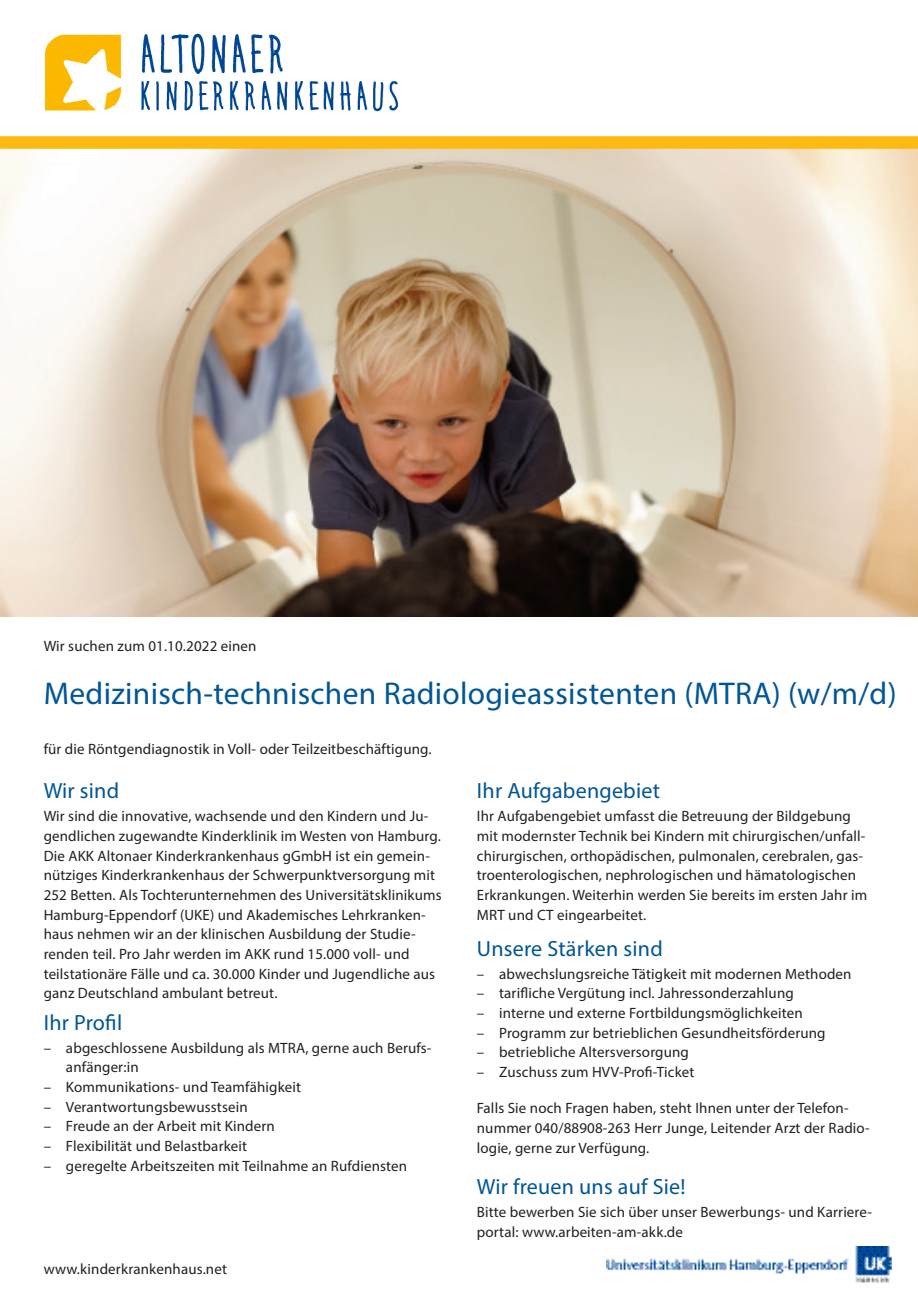
<style>
.page{position:relative;width:918px;height:1290px;background:#fff}
.page>*{position:absolute;margin:0;border:0;box-sizing:border-box;transform-origin:0 0}
.Titel{font:31.5px "Myriad Pro";letter-spacing:.01em;color:#015695}
.kleiner_Titel{font:22.05px "Myriad Pro";letter-spacing:.01em;color:#015695}
.Lauftext{font:22.05px "Myriad Pro";letter-spacing:.01em;color:#015695}
.kleiner_Titel-2{font:15.05px/19.8px "Myriad Pro";letter-spacing:.01em;color:#231f20}
.Lauftext-2{font:15.05px/19.6px "Myriad Pro";letter-spacing:.01em;color:#231f20}
.Titel-2{font:15.05px "Myriad Pro";letter-spacing:.01em;color:#231f20}
</style>
<div class="page">
<img style="left:0;top:149px;width:918px;height:467px">
<div style="left:0;top:136px;width:918px;height:13px;background:#fcba13"></div>
<img style="left:45px;top:33px;width:353px;height:79px">
<img style="left:606px;top:1246px;width:286px;height:36px">
<p class="Lauftext-2" style="left:44px;top:636px;width:214px">Wir suchen zum 01.10.2022 einen</p>
<p class="Titel" style="left:44px;top:674px;width:854px">Medizinisch-technischen Radiologieassistenten (MTRA) (w/m/d)</p>
<p class="Titel-2" style="left:44px;top:740px;width:389px">für die Röntgendiagnostik in Voll- oder Teilzeitbeschäftigung.</p>
<p class="kleiner_Titel" style="left:477px;top:777px;width:185px">Ihr Aufgabengebiet</p>
<p class="kleiner_Titel-2" style="left:477px;top:806px;width:392px">Ihr Aufgabengebiet umfasst die Betreuung der Bildgebung mit modernster Technik bei Kindern mit chirurgischen/unfall&shy;chirurgischen, orthopädischen, pulmonalen, cerebralen, gas&shy;troenterologischen, nephrologischen und hämatologischen Erkrankungen. Weiterhin werden Sie bereits im ersten Jahr im MRT und CT eingearbeitet.</p>
<p class="kleiner_Titel" style="left:477px;top:935px;width:187px">Unsere Stärken sind</p>
<p class="kleiner_Titel-2" style="left:477px;top:963px;width:376px">– abwechslungsreiche Tätigkeit mit modernen Methoden</p>
<p class="kleiner_Titel-2" style="left:477px;top:983px;width:318px">– tarifliche Vergütung incl. Jahressonderzahlung</p>
<p class="kleiner_Titel-2" style="left:477px;top:1003px;width:327px">– interne und externe Fortbildungsmöglichkeiten</p>
<p class="kleiner_Titel-2" style="left:477px;top:1022px;width:350px">– Programm zur betrieblichen Gesundheitsförderung</p>
<p class="kleiner_Titel-2" style="left:477px;top:1042px;width:214px">– betriebliche Altersversorgung</p>
<p class="kleiner_Titel-2" style="left:477px;top:1062px;width:219px">– Zuschuss zum HVV-Profi-Ticket</p>
<p class="Lauftext-2" style="left:477px;top:1098px;width:394px">Falls Sie noch Fragen haben, steht Ihnen unter der Telefon&shy;nummer 040/88908-263 Herr Junge, Leitender Arzt der Radio&shy;logie, gerne zur Verfügung.</p>
<p class="Lauftext" style="left:477px;top:1173px;width:210px">Wir freuen uns auf Sie!</p>
<p class="Lauftext-2" style="left:477px;top:1202px;width:397px">Bitte bewerben Sie sich über unser Bewerbungs- und Karriere&shy;portal: www.arbeiten-am-akk.de</p>
<p class="kleiner_Titel" style="left:44px;top:777px;width:77px">Wir sind</p>
<p class="kleiner_Titel-2" style="left:44px;top:806px;width:400px">Wir sind die innovative, wachsende und den Kindern und Ju&shy;gendlichen zugewandte Kinderklinik im Westen von Hamburg.<br>Die AKK Altonaer Kinderkrankenhaus gGmbH ist ein gemein&shy;nütziges Kinderkrankenhaus der Schwerpunktversorgung mit 252 Betten. Als Tochterunternehmen des Universitätsklinikums Hamburg-Eppendorf (UKE) und Akademisches Lehrkranken&shy;haus nehmen wir an der klinischen Ausbildung der Studie&shy;renden teil. Pro Jahr werden im AKK rund 15.000 voll- und teilstationäre Fälle und ca. 30.000 Kinder und Jugendliche aus ganz Deutschland ambulant betreut.</p>
<p class="kleiner_Titel" style="left:44px;top:1009px;width:80px">Ihr Profil</p>
<p class="kleiner_Titel-2" style="left:66px;top:1037px;width:367px;text-indent:-22px">– abgeschlossene Ausbildung als MTRA, gerne auch Berufs&shy;anfänger:in</p>
<p class="kleiner_Titel-2" style="left:44px;top:1077px;width:259px">– Kommunikations- und Teamfähigkeit</p>
<p class="kleiner_Titel-2" style="left:44px;top:1096px;width:206px">– Verantwortungsbewusstsein</p>
<p class="kleiner_Titel-2" style="left:44px;top:1116px;width:233px">– Freude an der Arbeit mit Kindern</p>
<p class="kleiner_Titel-2" style="left:44px;top:1136px;width:205px">– Flexibilität und Belastbarkeit</p>
<p class="kleiner_Titel-2" style="left:44px;top:1155px;width:365px">– geregelte Arbeitszeiten mit Teilnahme an Rufdiensten</p>
<p class="kleiner_Titel-2" style="left:44px;top:1258px;width:185px">www.kinderkrankenhaus.net</p>
</div>
